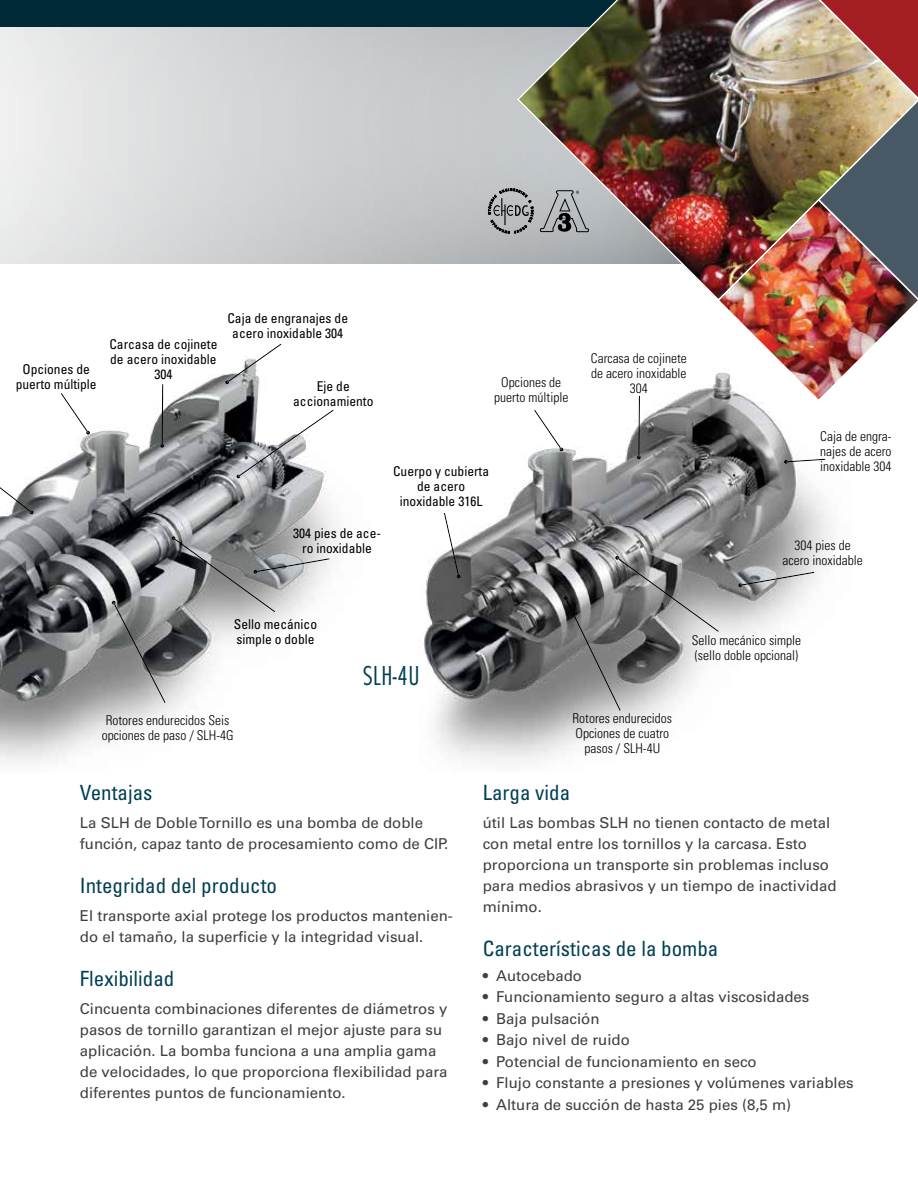
<style>
.page{position:relative;width:918px;height:1188px;background:#fff}
.page>*{position:absolute;margin:0;border:0;box-sizing:border-box;transform-origin:0 0}
.t1{font:300 28.5px "Function Cond LH";color:#003f53}
.t2{font:condensed 21px "Univers LT Std";color:#003f53}
.t3{font:15px/21px "Univers LT Std";color:#413e3c}
.t4{font:300 condensed 13.5px/15px "Univers LT Std";color:#000;text-align:center}
.t5{font:condensed 13.5px/15px "Univers LT Std";color:#000;text-align:center}
</style>
<div class="page">
<div style="left:0;top:0;width:709px;height:264px;background:#000;opacity:.45"></div>
<div style="left:0;top:0;width:662px;height:27px;background:#002a38"></div>
<img style="left:516px;top:0;width:200px;height:297px">
<img style="left:716px;top:0;width:202px;height:366px">
<img style="left:424px;top:342px;width:428px;height:420px">
<img style="left:0;top:374px;width:338px;height:389px">
<div style="left:0;top:432px;width:34px;height:82px;background:#000;opacity:.45"></div>
<div style="left:59px;top:390px;width:31px;height:45px;background:#000;opacity:.45"></div>
<div style="left:532px;top:407px;width:32px;height:45px;background:#000;opacity:.45"></div>
<div style="left:157px;top:381px;width:8px;height:68px;background:#000;opacity:.45"></div>
<div style="left:634px;top:393px;width:8px;height:67px;background:#000;opacity:.45"></div>
<div style="left:169px;top:534px;width:106px;height:79px;background:#000;opacity:.45"></div>
<div style="left:612px;top:554px;width:107px;height:79px;background:#000;opacity:.45"></div>
<svg style="left:564px;top:556px;width:155px;height:155px"></svg>
<div style="left:562px;top:593px;width:60px;height:119px;background:#000;opacity:.45"></div>
<div style="left:110px;top:598px;width:57px;height:106px;background:#000;opacity:.45"></div>
<svg style="left:172px;top:536px;width:158px;height:76px;background:#a2a3a4"></svg>
<div style="left:252px;top:555px;width:78px;height:20px;background:#000;opacity:.45"></div>
<div style="left:736px;top:569px;width:78px;height:19px;background:#000;opacity:.45"></div>
<div style="left:441px;top:511px;width:21px;height:68px;background:#000;opacity:.45"></div>
<div style="left:223px;top:341px;width:59px;height:44px;background:#000;opacity:.45"></div>
<div style="left:781px;top:456px;width:45px;height:9px;background:#000;opacity:.45"></div>
<div style="left:234px;top:407px;width:101px;height:72px;background:#000;opacity:.45"></div>
<svg style="left:539px;top:190px;width:50px;height:43px;background:#9a9ea0"></svg>
<svg style="left:488px;top:189px;width:45px;height:44px;background:#949799"></svg>
<p class="t5" style="left:16px;top:362px;width:82px">Opciones de puerto múltiple</p>
<p class="t5" style="left:109px;top:337px;width:109px">Carcasa de cojinete de acero inoxidable<br>304</p>
<p class="t5" style="left:227px;top:311px;width:122px">Caja de engranajes de acero inoxidable 304</p>
<p class="t5" style="left:293px;top:379px;width:82px">Eje de accionamiento</p>
<p class="t4" style="left:494px;top:375px;width:76px">Opciones de puerto múltiple</p>
<p class="t5" style="left:293px;top:526px;width:89px">304 pies de ace&shy;ro inoxidable</p>
<p class="t5" style="left:393px;top:464px;width:97px">Cuerpo y cubierta de acero inoxidable 316L</p>
<p class="t5" style="left:234px;top:616px;width:85px;text-align:left">Sello mecánico simple o doble</p>
<h1 class="t1" style="left:363px;top:660px;width:58px">SLH-4U</h1>
<p class="t4" style="left:591px;top:351px;width:97px">Carcasa de cojinete de acero inoxidable<br>304</p>
<p class="t4" style="left:820px;top:429px;width:73px;text-align:justify">Caja de engra&shy;najes de acero inoxidable 304</p>
<p class="t4" style="left:783px;top:538px;width:82px">304 pies de acero inoxidable</p>
<p class="t4" style="left:692px;top:633px;width:111px;text-align:left">Sello mecánico simple (sello doble opcional)</p>
<p class="t4" style="left:102px;top:713px;width:133px">Rotores endurecidos Seis opciones de paso / SLH-4G</p>
<h2 class="t2" style="left:80px;top:779px;width:74px">Ventajas</h2>
<p class="t3" style="left:80px;top:812px;width:370px">La SLH de Doble Tornillo es una bomba de doble función, capaz tanto de procesamiento como de CIP.</p>
<h2 class="t2" style="left:80px;top:872px;width:199px">Integridad del producto</h2>
<p class="t3" style="left:80px;top:905px;width:375px">El transporte axial protege los productos mantenien&shy;do el tamaño, la superficie y la integridad visual.</p>
<h2 class="t2" style="left:80px;top:965px;width:96px">Flexibilidad</h2>
<p class="t3" style="left:80px;top:998px;width:369px">Cincuenta combinaciones diferentes de diámetros y pasos de tornillo garantizan el mejor ajuste para su aplicación. La bomba funciona a una amplia gama de velocidades, lo que proporciona flexibilidad para diferentes puntos de funcionamiento.</p>
<p class="t4" style="left:573px;top:710px;width:101px">Rotores endurecidos<br>Opciones de cuatro pasos / SLH-4U</p>
<h2 class="t2" style="left:483px;top:779px;width:89px">Larga vida</h2>
<p class="t3" style="left:483px;top:812px;width:355px">útil Las bombas SLH no tienen contacto de metal con metal entre los tornillos y la carcasa. Esto proporciona un transporte sin problemas incluso para medios abrasivos y un tiempo de inactividad mínimo.</p>
<h2 class="t2" style="left:483px;top:935px;width:237px">Características de la bomba</h2>
<p class="t3" style="left:483px;top:965px;width:101px">• Autocebado</p>
<p class="t3" style="left:483px;top:987px;width:328px">• Funcionamiento seguro a altas viscosidades</p>
<p class="t3" style="left:483px;top:1008px;width:118px">• Baja pulsación</p>
<p class="t3" style="left:483px;top:1030px;width:149px">• Bajo nivel de ruido</p>
<p class="t3" style="left:483px;top:1051px;width:275px">• Potencial de funcionamiento en seco</p>
<p class="t3" style="left:483px;top:1073px;width:372px">• Flujo constante a presiones y volúmenes variables</p>
<p class="t3" style="left:483px;top:1094px;width:310px">• Altura de succión de hasta 25 pies (8,5 m)</p>
</div>
